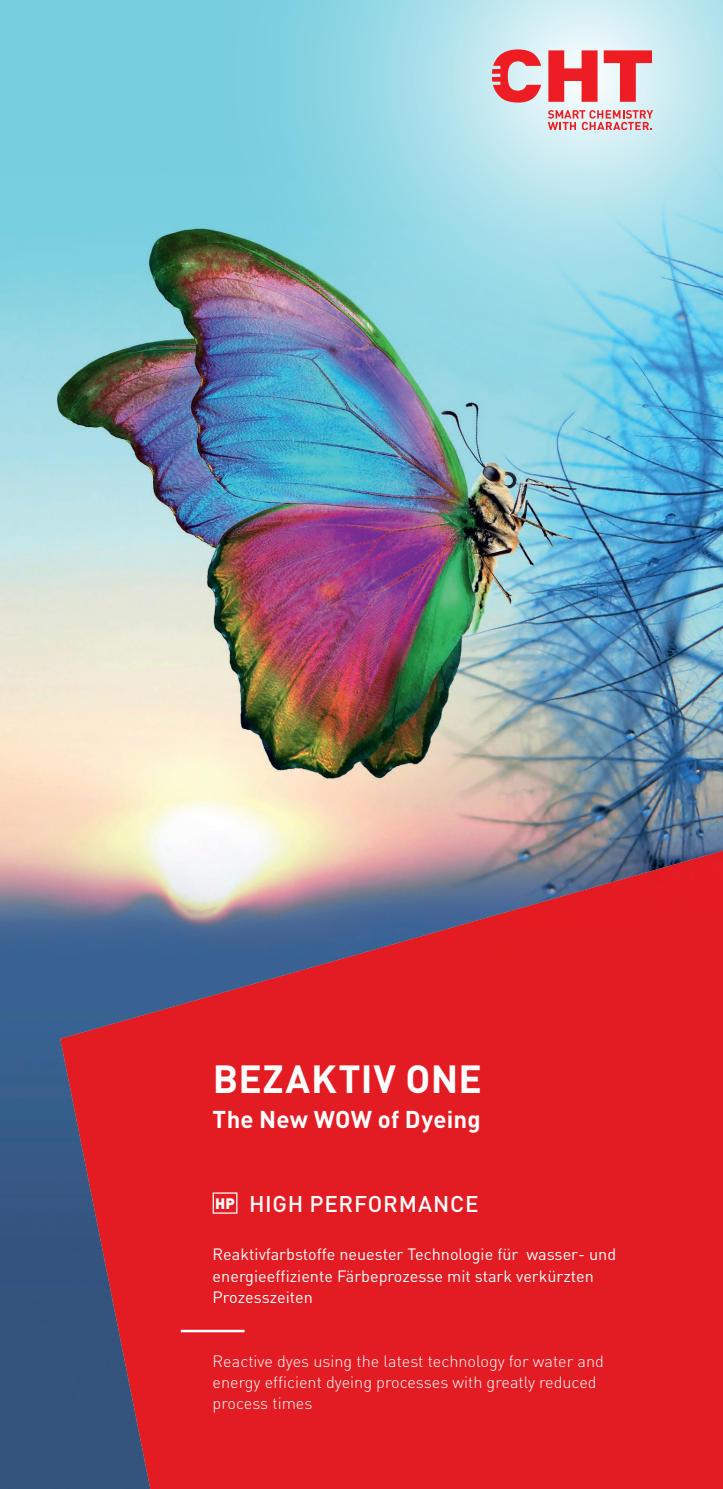
<style>
.page{position:relative;width:723px;height:1489px;background:#fff}
.page>*{position:absolute;margin:0;border:0;box-sizing:border-box;transform-origin:0 0}
.t1{font:700 38.75px "DIN Pro";letter-spacing:.02em;color:#fff}
.t2{font:700 24px "DIN Pro";letter-spacing:.01em;color:#fff}
.t3{font:500 22.5px "DIN Pro";letter-spacing:.03em;color:#fff}
.t4{font:16.25px/21.2px "DIN Pro";color:#fff}
.t5{font:300 16.25px/21.2px "DIN Pro";color:#fff}
.s1{font-weight:900;font-size:15px}
</style>
<div class="page">
<img style="left:0;top:0;width:723px;height:1488px">
<img style="left:201px;top:0;width:522px;height:460px">
<svg style="left:60px;top:844px;width:663px;height:644px;background:#ca2e3a"></svg>
<svg style="left:548px;top:50px;width:49px;height:52px"></svg>
<svg style="left:604px;top:50px;width:48px;height:52px;background:#e88a8f"></svg>
<svg style="left:548px;top:110px;width:104px;height:20px;background:#e4a4a9"></svg>
<svg style="left:492px;top:49px;width:49px;height:54px;background:#e28388"></svg>
<div style="left:213px;top:1192px;width:24px;height:21px;border:1px solid #fff"></div>
<hr style="left:181px;top:1329px;width:63px;height:3px;background:#fff">
<h1 class="t1" style="left:213px;top:1052px;width:270px">BEZAKTIV ONE</h1>
<h2 class="t2" style="left:213px;top:1103px;width:270px">The New WOW of Dyeing</h2>
<h3 class="t3" style="left:215px;top:1188px;width:265px"><span class="s1">HP</span> HIGH PERFORMANCE</h3>
<p class="t4" style="left:213px;top:1243px;width:405px">Reaktivfarbstoffe neuester Technologie für wasser- und energieeffiziente Färbeprozesse mit stark verkürzten<br>Prozesszeiten</p>
<p class="t5" style="left:213px;top:1349px;width:393px">Reactive dyes using the latest technology for water and energy efficient dyeing processes with greatly reduced process times</p>
</div>
